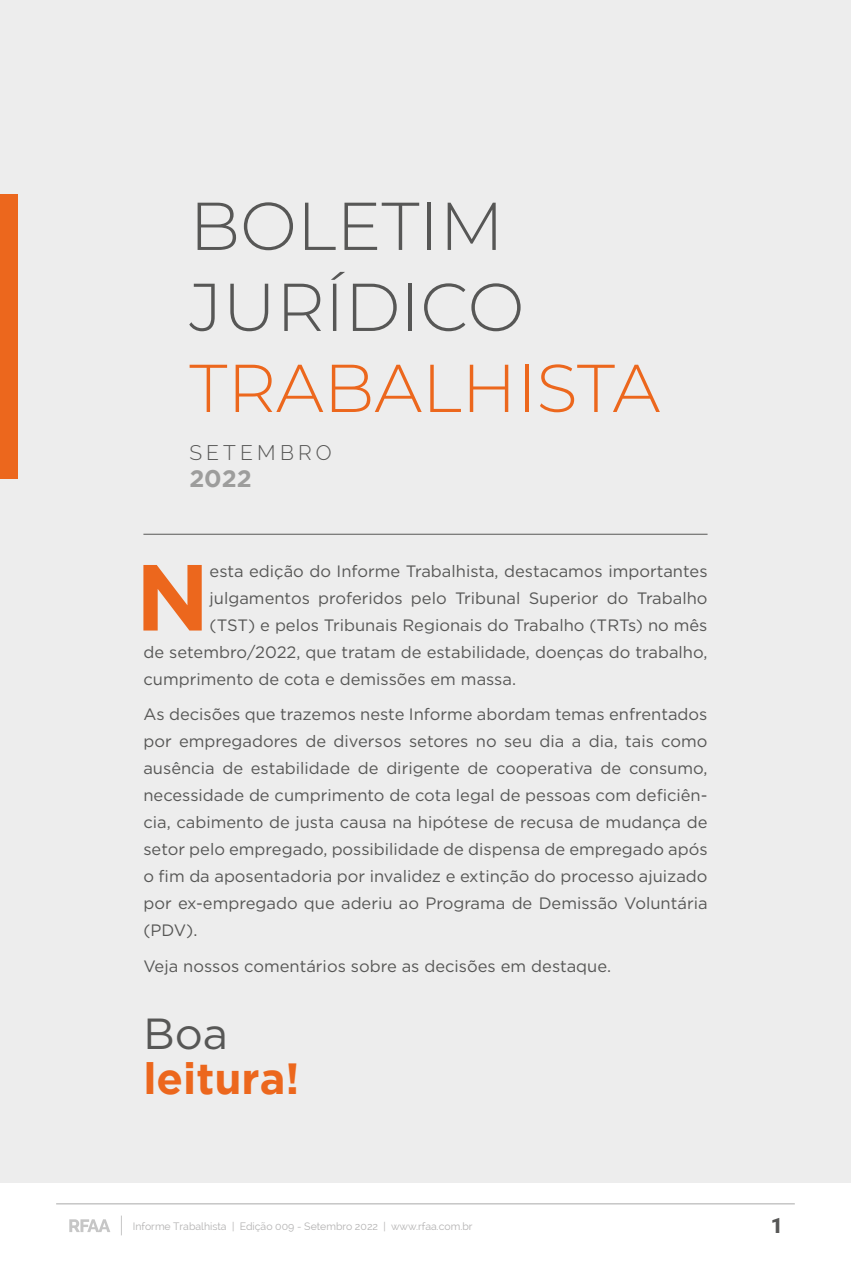
<style>
.page{position:relative;width:851px;height:1276px;background:#fff}
.page>*{position:absolute;margin:0;border:0;box-sizing:border-box;transform-origin:0 0}
.t1{font:700 93.6px "Gotham";color:#ec671d}
.t2{font:300 67.5px/81px "Montserrat";color:#575756}
.t3{font:300 67.5px "Montserrat";color:#ec671d}
.t4{font:700 43.5px "Gotham";color:#ec671d}
.t5{font:43.5px "Gotham";color:#575756}
.t6{font:700 24px "Gotham";color:#9d9d9c}
.t7{font:300 21px "Raleway";letter-spacing:.2em;color:#575756}
.t8{font:900 21px "Roboto";color:#575756}
.t9{font:16.5px/27px "Gotham";color:#575756;text-align:justify}
.t10{font:10.5px "Raleway";color:#b3b2b2}
</style>
<div class="page">
<div style="left:0;top:0;width:850px;height:1182px;background:#ededed"></div>
<div style="left:0;top:194px;width:17px;height:285px;background:#ec671d"></div>
<hr style="left:143px;top:534px;width:564px;height:1px;background:#575756">
<svg style="left:121px;top:1215px;width:1px;height:20px"></svg>
<hr style="left:56px;top:1203px;width:738px;height:1px;background:#c6c6c6">
<svg style="left:69px;top:1219px;width:41px;height:13px"></svg>
<h2 class="t2" style="left:189px;top:183px;width:336px">BOLETIM<br>JURÍDICO</h2>
<h2 class="t3" style="left:189px;top:342px;width:472px">TRABALHISTA</h2>
<p class="t7" style="left:189px;top:440px;width:144px">SETEMBRO</p>
<h3 class="t6" style="left:189px;top:464px;width:64px">2022</h3>
<h1 class="t1" style="left:135px;top:543px;width:75px">N</h1>
<p class="t9" style="left:209px;top:557px;width:499px">esta edição do Informe Trabalhista, destacamos importantes</p>
<p class="t9" style="left:209px;top:584px;width:499px">julgamentos proferidos pelo Tribunal Superior do Trabalho</p>
<p class="t9" style="left:209px;top:611px;width:499px">(TST) e pelos Tribunais Regionais do Trabalho (TRTs) no mês</p>
<p class="t9" style="left:143px;top:638px;width:565px">de setembro/2022, que tratam de estabilidade, doenças do trabalho,</p>
<p class="t9" style="left:143px;top:665px;width:374px">cumprimento de cota e demissões em massa.</p>
<p class="t9" style="left:143px;top:700px;width:565px">As decisões que trazemos neste Informe abordam temas enfrentados por empregadores de diversos setores no seu dia a dia, tais como ausência de estabilidade de dirigente de cooperativa de consumo, necessidade de cumprimento de cota legal de pessoas com deficiên&shy;cia, cabimento de justa causa na hipótese de recusa de mudança de setor pelo empregado, possibilidade de dispensa de empregado após o fim da aposentadoria por invalidez e extinção do processo ajuizado por ex-empregado que aderiu ao Programa de Demissão Voluntária (PDV).</p>
<p class="t9" style="left:143px;top:952px;width:469px">Veja nossos comentários sobre as decisões em destaque.</p>
<h3 class="t5" style="left:143px;top:1006px;width:86px">Boa</h3>
<h3 class="t4" style="left:143px;top:1053px;width:158px">leitura!</h3>
<p class="t10" style="left:133px;top:1220px;width:341px">Informe Trabalhista | Edição 009 - Setembro 2022 | www.rfaa.com.br</p>
<p class="t8" style="left:770px;top:1211px;width:14px">1</p>
</div>
